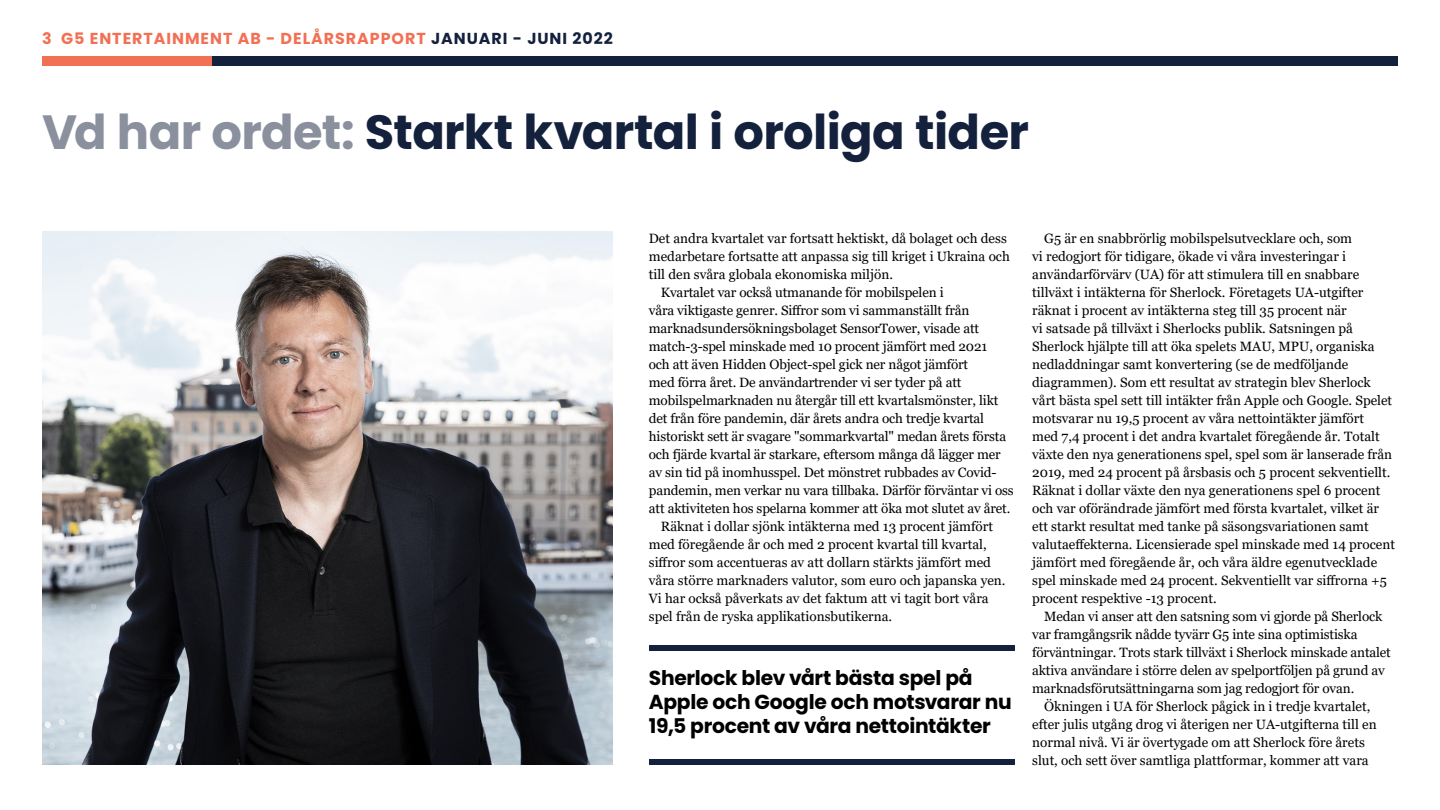
<style>
.page{position:relative;width:1440px;height:810px;background:#fff}
.page>*{position:absolute;margin:0;border:0;box-sizing:border-box;transform-origin:0 0}
.G5_Headline_64pt{font:700 48px "Poppins";letter-spacing:-.015em;color:#14213d}
.G5_Quote{font:700 20.25px/24px "Poppins";letter-spacing:-.015em;color:#000}
.t1{font:700 15.9px "Poppins";letter-spacing:.06em;color:#f27054}
.G5_Body_indent{font:13.5px/18px "Georgia";color:#000}
.G5_Body{font:13.5px/18px "Georgia";color:#000}
.s1{color:#14213d}
.s2{color:#8a909e}
</style>
<div class="page">
<div style="left:42px;top:56px;width:1356px;height:10px;background:#14213d"></div>
<div style="left:42px;top:56px;width:170px;height:10px;background:#f27054"></div>
<div style="left:649px;top:645px;width:366px;height:6px;background:#14213d"></div>
<div style="left:649px;top:759px;width:366px;height:6px;background:#14213d"></div>
<img style="left:42px;top:231px;width:571px;height:534px">
<p class="t1" style="left:42px;top:29px;width:572px">3 G5 ENTERTAINMENT AB - DELÅRSRAPPORT <span class="s1">JANUARI - JUNI 2022</span></p>
<p class="G5_Headline_64pt" style="left:42px;top:105px;width:989px"><span class="s2">Vd har ordet:</span> Starkt kvartal i oroliga tider</p>
<p class="G5_Body" style="left:649px;top:230px;width:363px">Det andra kvartalet var fortsatt hektiskt, då bolaget och dess medarbetare fortsatte att anpassa sig till kriget i Ukraina och till den svåra globala ekonomiska miljön.</p>
<p class="G5_Body_indent" style="left:649px;top:284px;width:366px;text-indent:12px">Kvartalet var också utmanande för mobilspelen i<br>våra viktigaste genrer. Siffror som vi sammanställt från marknadsundersökningsbolaget SensorTower, visade att match-3-spel minskade med 10 procent jämfört med 2021<br>och att även Hidden Object-spel gick ner något jämfört<br>med förra året. De användartrender vi ser tyder på att mobilspelmarknaden nu återgår till ett kvartalsmönster, likt det från före pandemin, där årets andra och tredje kvartal historiskt sett är svagare "sommarkvartal" medan årets första och fjärde kvartal är starkare, eftersom många då lägger mer av sin tid på inomhusspel. Det mönstret rubbades av Covid&shy;pandemin, men verkar nu vara tillbaka. Därför förväntar vi oss att aktiviteten hos spelarna kommer att öka mot slutet av året.</p>
<p class="G5_Body_indent" style="left:649px;top:518px;width:358px;text-indent:12px">Räknat i dollar sjönk intäkterna med 13 procent jämfört med föregående år och med 2 procent kvartal till kvartal, siffror som accentueras av att dollarn stärkts jämfört med våra större marknaders valutor, som euro och japanska yen.<br>Vi har också påverkats av det faktum att vi tagit bort våra spel från de ryska applikationsbutikerna.</p>
<p class="G5_Quote" style="left:649px;top:666px;width:364px">Sherlock blev vårt bästa spel på<br>Apple och Google och motsvarar nu<br>19,5 procent av våra nettointäkter</p>
<p class="G5_Body_indent" style="left:1032px;top:230px;width:364px;text-indent:12px">G5 är en snabbrörlig mobilspelsutvecklare och, som<br>vi redogjort för tidigare, ökade vi våra investeringar i användarförvärv (UA) för att stimulera till en snabbare tillväxt i intäkterna för Sherlock. Företagets UA-utgifter räknat i procent av intäkterna steg till 35 procent när<br>vi satsade på tillväxt i Sherlocks publik. Satsningen på Sherlock hjälpte till att öka spelets MAU, MPU, organiska nedladdningar samt konvertering (se de medföljande diagrammen). Som ett resultat av strategin blev Sherlock vårt bästa spel sett till intäkter från Apple och Google. Spelet motsvarar nu 19,5 procent av våra nettointäkter jämfört<br>med 7,4 procent i det andra kvartalet föregående år. Totalt växte den nya generationens spel, spel som är lanserade från 2019, med 24 procent på årsbasis och 5 procent sekventiellt.<br>Räknat i dollar växte den nya generationens spel 6 procent och var oförändrade jämfört med första kvartalet, vilket är ett starkt resultat med tanke på säsongsvariationen samt valutaeffekterna. Licensierade spel minskade med 14 procent jämfört med föregående år, och våra äldre egenutvecklade spel minskade med 24 procent. Sekventiellt var siffrorna +5 procent respektive -13 procent.</p>
<p class="G5_Body_indent" style="left:1032px;top:608px;width:360px;text-indent:12px">Medan vi anser att den satsning som vi gjorde på Sherlock var framgångsrik nådde tyvärr G5 inte sina optimistiska förväntningar. Trots stark tillväxt i Sherlock minskade antalet aktiva användare i större delen av spelportföljen på grund av marknadsförutsättningarna som jag redogjort för ovan.</p>
<p class="G5_Body_indent" style="left:1032px;top:698px;width:346px;text-indent:12px">Ökningen i UA för Sherlock pågick in i tredje kvartalet, efter julis utgång drog vi återigen ner UA-utgifterna till en normal nivå. Vi är övertygade om att Sherlock före årets slut, och sett över samtliga plattformar, kommer att vara</p>
</div>
